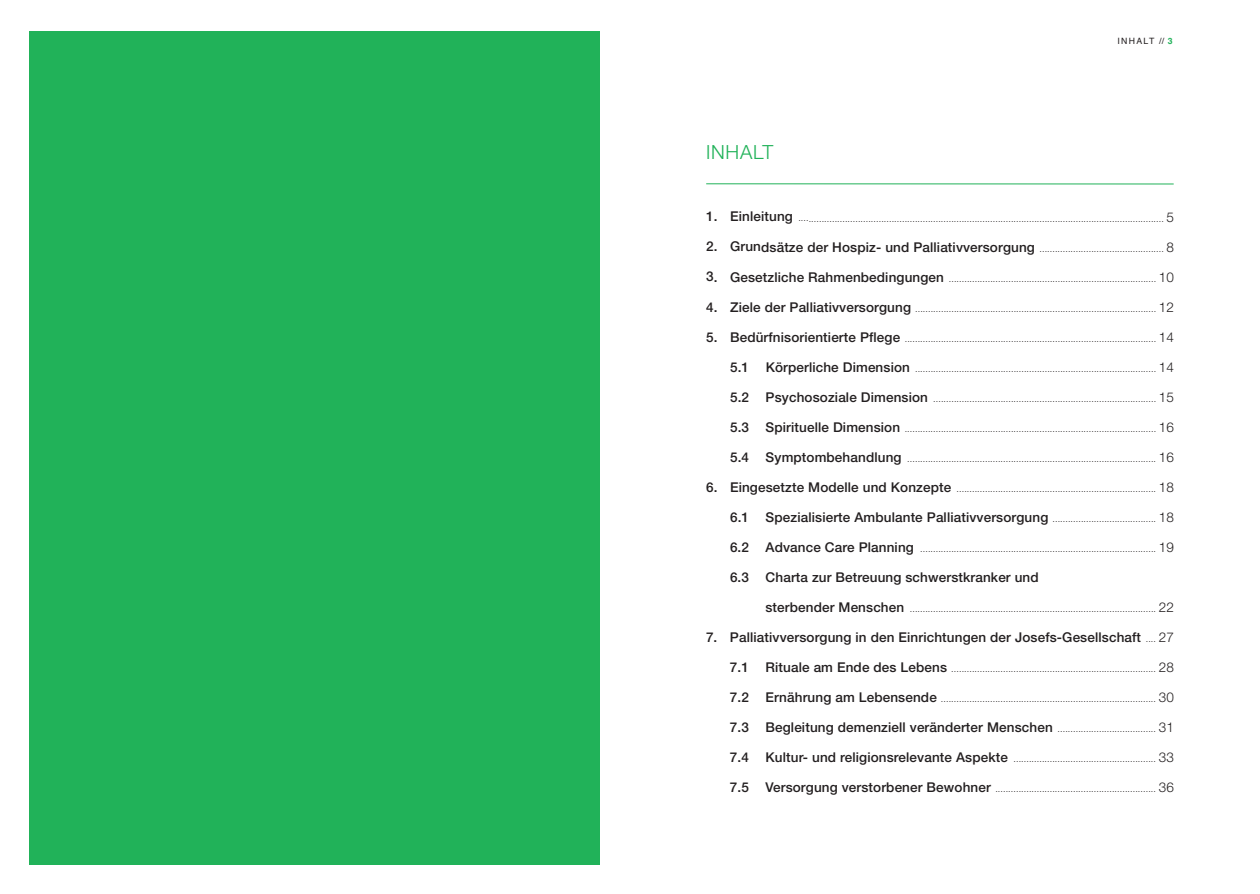
<style>
.page{position:relative;width:1260px;height:894px;background:#fff}
.page>*{position:absolute;margin:0;border:0;box-sizing:border-box;transform-origin:0 0}
.t1{font:300 19.5px "Helvetica Neue";letter-spacing:.035em;color:#21b259}
.t2{font:500 13.5px "Helvetica Neue";letter-spacing:.01em;color:#231f20}
.t3{font:300 9px "Helvetica Neue";color:#231f20}
.t4{font:8.7px "Helvetica";letter-spacing:.15em;color:#231f20}
.s1{font-weight:700;color:#21b259}
.s2{font-weight:500;font-size:13.5px}
.s3{font-size:13.5px}
.s4{font-weight:300;font-size:9px}
.s5{font-weight:300}
</style>
<div class="page">
<div style="left:30px;top:31px;width:569px;height:834px;background:#21b259"></div>
<hr style="left:706px;top:183px;width:467px;height:1px;background:#21b259">
<h1 class="t1" style="left:706px;top:145px;width:69px">INHALT</h1>
<p class="t4" style="left:1117px;top:36px;width:57px">INHALT // <span class="s1">3</span></p>
<p class="t3" style="left:706px;top:215px;width:469px"><span class="s2">1. Einleitung</span> ............................................................................................................................................. <span class="s3">5</span></p>
<p class="t3" style="left:706px;top:245px;width:469px"><span class="s2">2. Grundsätze der Hospiz- und Palliativversorgung</span> ................................................ <span class="s3">8</span></p>
<p class="t3" style="left:706px;top:275px;width:469px"><span class="s2">3. Gesetzliche Rahmenbedingungen</span> ................................................................................ <span class="s3">10</span></p>
<p class="t3" style="left:706px;top:305px;width:469px"><span class="s2">4. Ziele der Palliativversorgung</span> ............................................................................................. <span class="s3">12</span></p>
<p class="t3" style="left:706px;top:335px;width:469px"><span class="s2">5. Bedürfnisorientierte Pflege</span> ................................................................................................. <span class="s3">14</span></p>
<p class="t3" style="left:730px;top:365px;width:445px"><span class="s2">5.1 Körperliche Dimension</span> ............................................................................................. <span class="s3">14</span></p>
<p class="t3" style="left:730px;top:395px;width:445px"><span class="s2">5.2 Psychosoziale Dimension</span> ...................................................................................... <span class="s3">15</span></p>
<p class="t3" style="left:730px;top:425px;width:445px"><span class="s2">5.3 Spirituelle Dimension</span> ................................................................................................. <span class="s3">16</span></p>
<p class="t3" style="left:730px;top:455px;width:445px"><span class="s2">5.4 Symptombehandlung</span> ................................................................................................ <span class="s3">16</span></p>
<p class="t3" style="left:706px;top:485px;width:469px"><span class="s2">6. Eingesetzte Modelle und Konzepte</span> ............................................................................. <span class="s3">18</span></p>
<h2 class="t2" style="left:730px;top:512px;width:445px">6.1 Spezialisierte Ambulante Palliativversorgung <span class="s4">........................................</span> <span class="s5">18</span></h2>
<p class="t3" style="left:730px;top:545px;width:445px"><span class="s2">6.2 Advance Care Planning</span> ........................................................................................... <span class="s3">19</span></p>
<h2 class="t2" style="left:730px;top:572px;width:310px">6.3 Charta zur Betreuung schwerstkranker und</h2>
<p class="t3" style="left:765px;top:605px;width:410px"><span class="s2">sterbender Menschen</span> ............................................................................................... <span class="s3">22</span></p>
<h2 class="t2" style="left:706px;top:632px;width:469px">7. Palliativversorgung in den Einrichtungen der Josefs-Gesellschaft <span class="s4">....</span> <span class="s5">27</span></h2>
<p class="t3" style="left:730px;top:665px;width:445px"><span class="s2">7.1 Rituale am Ende des Lebens</span> ............................................................................... <span class="s3">28</span></p>
<p class="t3" style="left:730px;top:695px;width:445px"><span class="s2">7.2 Ernährung am Lebensende</span> ................................................................................... <span class="s3">30</span></p>
<h2 class="t2" style="left:730px;top:722px;width:445px">7.3 Begleitung demenziell veränderter Menschen <span class="s4">......................................</span> <span class="s5">31</span></h2>
<p class="t3" style="left:730px;top:755px;width:445px"><span class="s2">7.4 Kultur- und religionsrelevante Aspekte</span> ....................................................... <span class="s3">33</span></p>
<p class="t3" style="left:730px;top:785px;width:445px"><span class="s2">7.5 Versorgung verstorbener Bewohner</span> .............................................................. <span class="s3">36</span></p>
</div>
